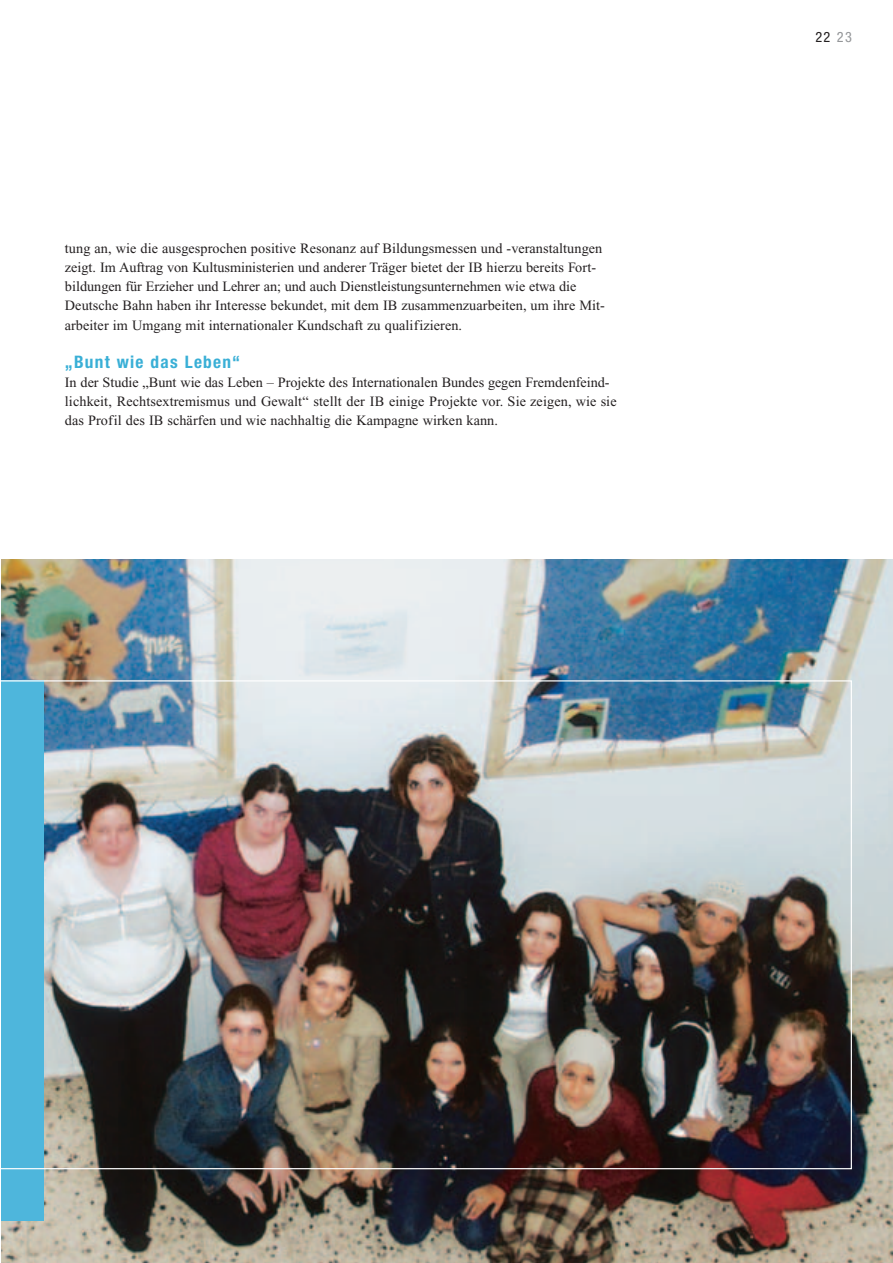
<style>
.page{position:relative;width:893px;height:1263px;background:#fff}
.page>*{position:absolute;margin:0;border:0;box-sizing:border-box;transform-origin:0 0}
.t1{font:700 condensed 17.25px "Helvetica Neue";letter-spacing:.07em;color:#39afd6}
.t2{font:14.25px/19.2px "Times New Roman";letter-spacing:.005em;color:#231f20}
.t3{font:condensed 14.25px "Helvetica Neue";color:#231f20}
.s1{color:#939598}
</style>
<div class="page">
<img style="left:1px;top:559px;width:891px;height:703px">
<div style="left:1px;top:680px;width:43px;height:540px;background:#4eb6dc"></div>
<img style="left:1px;top:680px;width:850px;height:489px">
<p class="t2" style="left:65px;top:240px;width:541px">tung an, wie die ausgesprochen positive Resonanz auf Bildungsmessen und -veranstaltungen zeigt. Im Auftrag von Kultusministerien und anderer Träger bietet der IB hierzu bereits Fort&shy;bildungen für Erzieher und Lehrer an; und auch Dienstleistungsunternehmen wie etwa die Deutsche Bahn haben ihr Interesse bekundet, mit dem IB zusammenzuarbeiten, um ihre Mit&shy;arbeiter im Umgang mit internationaler Kundschaft zu qualifizieren.</p>
<p class="t1" style="left:65px;top:355px;width:177px">„Bunt wie das Leben“</p>
<p class="t2" style="left:65px;top:374px;width:553px">In der Studie „Bunt wie das Leben – Projekte des Internationalen Bundes gegen Fremdenfeind&shy;lichkeit, Rechtsextremismus und Gewalt“ stellt der IB einige Projekte vor. Sie zeigen, wie sie das Profil des IB schärfen und wie nachhaltig die Kampagne wirken kann.</p>
<p class="t3" style="left:815px;top:32px;width:38px">22 <span class="s1">23</span></p>
</div>
